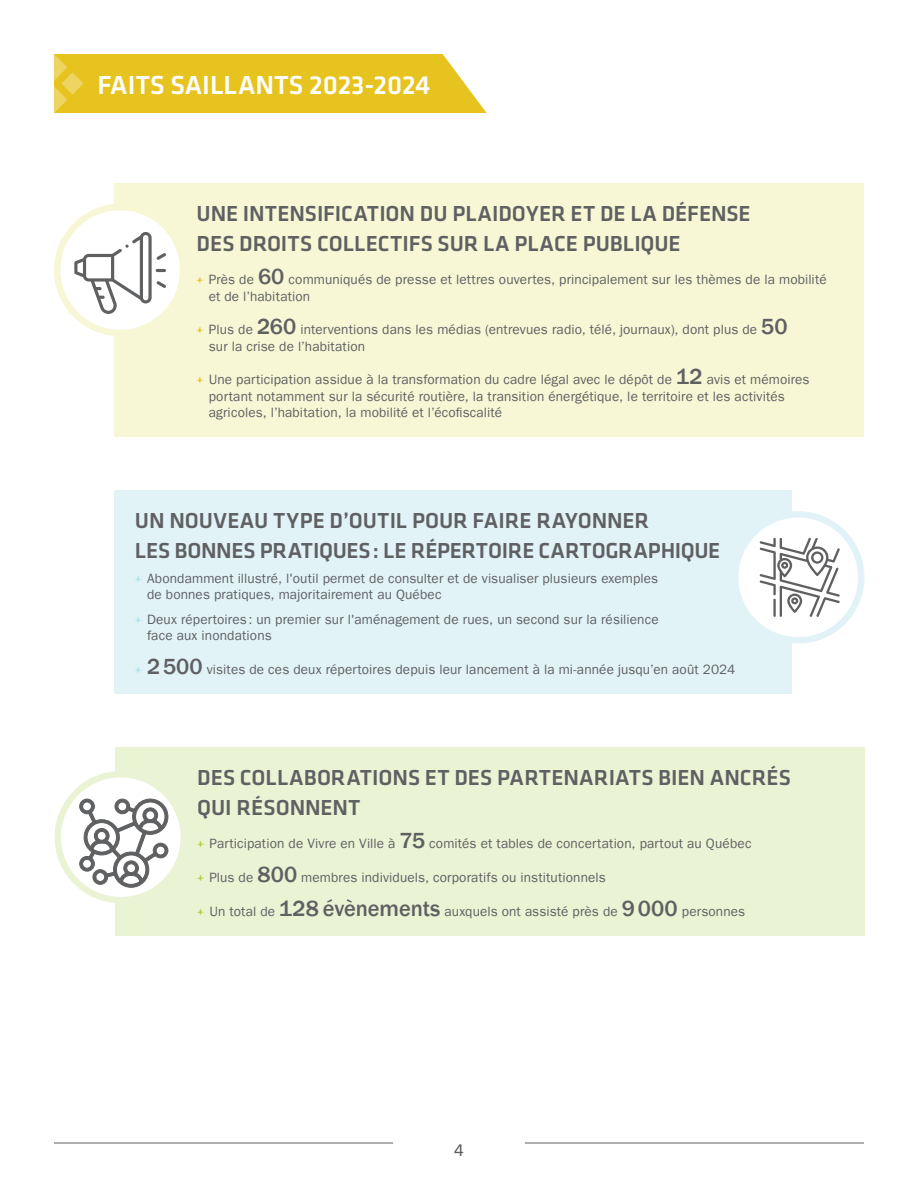
<style>
.page{position:relative;width:918px;height:1188px;background:#fff}
.page>*{position:absolute;margin:0;border:0;box-sizing:border-box;transform-origin:0 0}
.t1{font:500 27px "Klavika Basic";color:#fff}
.t2{font:500 22.5px/30px "Klavika Basic";letter-spacing:-.005em;color:#5f6062}
.t3{font:18px "Klavika Basic";color:#5f6062}
.t4{font:13.5px/16.2px "Franklin Gothic LT Pro";letter-spacing:.01em;color:#5f6062}
.s1{font-family:"pastel";font-size:15px;color:#e7c31f}
.s2{font-weight:500;font-size:22.5px}
.s3{font-family:"pastel";font-size:15px;color:#ade0ee}
.s4{font-family:"pastel";font-size:15px;color:#abd037}
</style>
<div class="page">
<hr style="left:54px;top:1143px;width:339px;height:1px;background:#5f6062">
<hr style="left:525px;top:1143px;width:339px;height:1px;background:#5f6062">
<svg style="left:54px;top:54px;width:433px;height:59px;background:#e8c62c"></svg>
<div style="left:115px;top:184px;width:749px;height:253px;background:#f7f7d5"></div>
<svg style="left:57px;top:207px;width:126px;height:126px;fill:#fff"></svg>
<div style="left:54px;top:204px;width:132px;height:132px;border:6px solid #f7f7d5;border-radius:50%"></div>
<svg style="left:74px;top:232px;width:92px;height:82px"></svg>
<div style="left:115px;top:491px;width:677px;height:203px;background:#e1f3f7"></div>
<div style="left:115px;top:748px;width:749px;height:188px;background:#ebf3d5"></div>
<svg style="left:58px;top:774px;width:126px;height:126px"></svg>
<div style="left:55px;top:771px;width:132px;height:132px;border:6px solid #ebf3d5;border-radius:50%"></div>
<svg style="left:79px;top:799px;width:89px;height:89px"></svg>
<svg style="left:735px;top:514px;width:126px;height:126px"></svg>
<div style="left:732px;top:511px;width:132px;height:133px;border:6px solid #e1f3f7;border-radius:50%"></div>
<svg style="left:760px;top:538px;width:80px;height:79px"></svg>
<h1 class="t1" style="left:97px;top:66px;width:335px">FAITS SAILLANTS 2023-2024</h1>
<h2 class="t2" style="left:197px;top:198px;width:556px">UNE INTENSIFICATION DU PLAIDOYER ET DE LA DÉFENSE<br>DES DROITS COLLECTIFS SUR LA PLACE PUBLIQUE</h2>
<p class="t4" style="left:209px;top:272px;width:619px;text-indent:-12px"><span class="s1">+</span> Près de <span class="s2">60</span> communiqués de presse et lettres ouvertes, principalement sur les thèmes de la mobilité et de l’habitation</p>
<p class="t4" style="left:209px;top:322px;width:580px;text-indent:-12px"><span class="s1">+</span> Plus de <span class="s2">260</span> interventions dans les médias (entrevues radio, télé, journaux), dont plus de <span class="s2">50 </span>sur la crise de l’habitation</p>
<p class="t4" style="left:209px;top:372px;width:602px;text-indent:-12px"><span class="s1">+</span> Une participation assidue à la transformation du cadre légal avec le dépôt de <span class="s2">12</span> avis et mémoires portant notamment sur la sécurité routière, la transition énergétique, le territoire et les activités agricoles, l’habitation, la mobilité et l’écofiscalité</p>
<h2 class="t2" style="left:135px;top:505px;width:587px">UN NOUVEAU TYPE D’OUTIL POUR FAIRE RAYONNER<br>LES BONNES PRATIQUES: LE RÉPERTOIRE CARTOGRAPHIQUE</h2>
<p class="t4" style="left:147px;top:570px;width:513px;text-indent:-12px"><span class="s3">+</span> Abondamment illustré, l'outil permet de consulter et de visualiser plusieurs exemples de bonnes pratiques, majoritairement au Québec</p>
<p class="t4" style="left:147px;top:611px;width:513px;text-indent:-12px"><span class="s3">+</span> Deux répertoires: un premier sur l'aménagement de rues, un second sur la résilience face aux inondations</p>
<p class="t4" style="left:135px;top:661px;width:602px"><span class="s3">+</span> <span class="s2">2500</span> visites de ces deux répertoires depuis leur lancement à la mi-année jusqu’en août 2024</p>
<h2 class="t2" style="left:197px;top:762px;width:595px">DES COLLABORATIONS ET DES PARTENARIATS BIEN ANCRÉS<br>QUI RÉSONNENT</h2>
<p class="t4" style="left:197px;top:836px;width:556px"><span class="s4">+</span> Participation de Vivre en Ville à <span class="s2">75</span> comités et tables de concertation, partout au Québec</p>
<p class="t4" style="left:197px;top:870px;width:410px"><span class="s4">+</span> Plus de <span class="s2">800</span> membres individuels, corporatifs ou institutionnels</p>
<p class="t4" style="left:197px;top:903px;width:549px"><span class="s4">+</span> Un total de <span class="s2">128 évènements</span> auxquels ont assisté près de <span class="s2">9000</span> personnes</p>
<h3 class="t3" style="left:454px;top:1138px;width:11px">4</h3>
</div>
